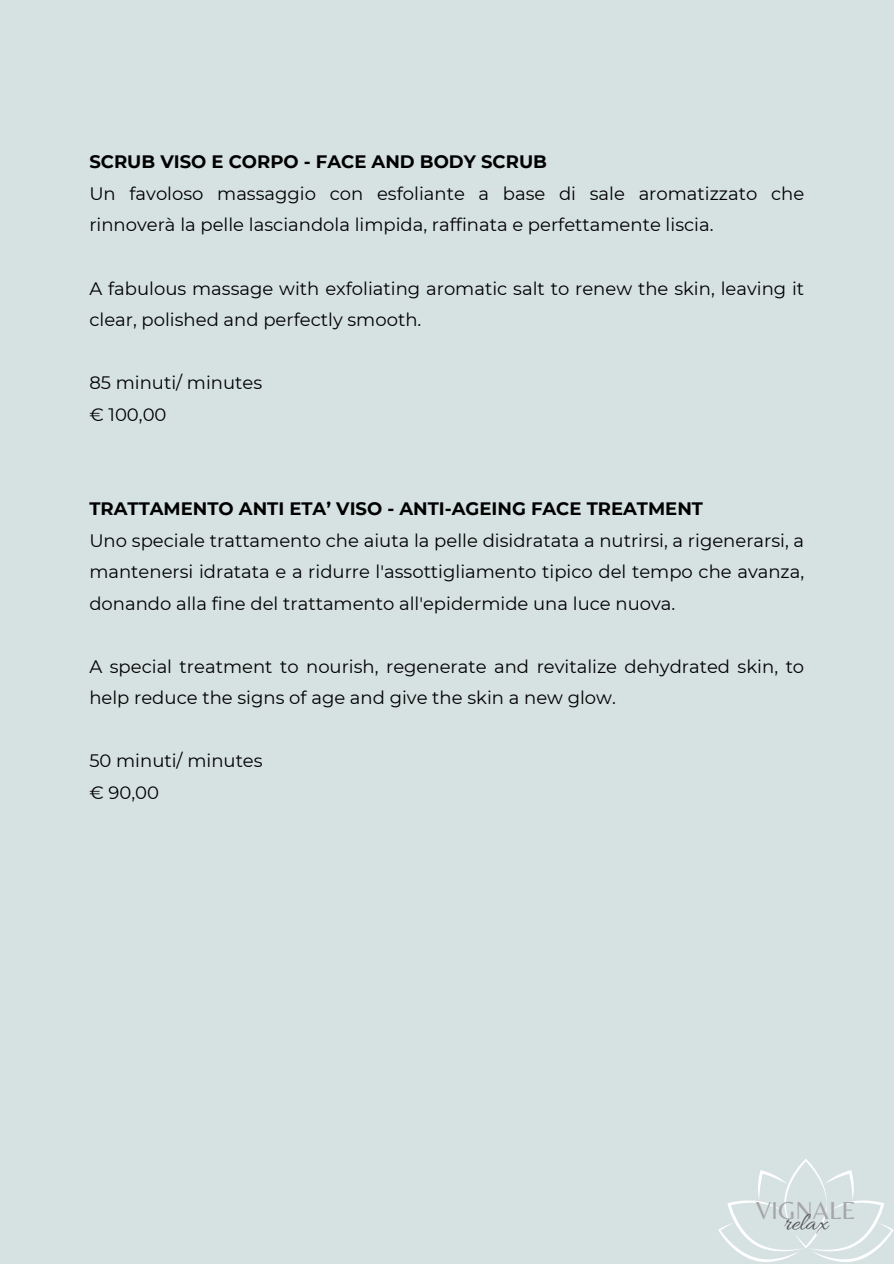
<style>
.page{position:relative;width:894px;height:1264px;background:#fff}
.page>*{position:absolute;margin:0;border:0;box-sizing:border-box;transform-origin:0 0}
.t1{font:25.5px "Belleza";color:#a6a6a6}
.t2{font:25.5px "Allura";color:#545454}
.t3{font:18px/31.5px "Montserrat";color:#000}
.t4{font:700 18px "Montserrat";color:#000}
</style>
<div class="page">
<div style="left:0;top:0;width:893px;height:1263px;background:#d6e1e1"></div>
<svg style="left:718px;top:1159px;width:175px;height:103px"></svg>
<p class="t4" style="left:89px;top:151px;width:459px">SCRUB VISO E CORPO - FACE AND BODY SCRUB</p>
<p class="t3" style="left:89px;top:178px;width:716px">Un favoloso massaggio con esfoliante a base di sale aromatizzato che rinnoverà la pelle lasciandola limpida, raffinata e perfettamente liscia.</p>
<p class="t3" style="left:89px;top:272px;width:716px">A fabulous massage with exfoliating aromatic salt to renew the skin, leaving it clear, polished and perfectly smooth.</p>
<p class="t3" style="left:89px;top:367px;width:174px">85 minuti/ minutes</p>
<p class="t3" style="left:89px;top:398px;width:79px">€ 100,00</p>
<p class="t4" style="left:89px;top:497px;width:615px">TRATTAMENTO ANTI ETA’ VISO - ANTI-AGEING FACE TREATMENT</p>
<p class="t3" style="left:89px;top:524px;width:716px;text-align:justify">Uno speciale trattamento che aiuta la pelle disidratata a nutrirsi, a rigenerarsi, a mantenersi idratata e a ridurre l'assottigliamento tipico del tempo che avanza, donando alla fine del trattamento all'epidermide una luce nuova.</p>
<p class="t3" style="left:89px;top:650px;width:716px">A special treatment to nourish, regenerate and revitalize dehydrated skin, to help reduce the signs of age and give the skin a new glow.</p>
<p class="t3" style="left:89px;top:745px;width:175px">50 minuti/ minutes</p>
<p class="t3" style="left:89px;top:776px;width:71px">€ 90,00</p>
<p class="t1" style="left:755px;top:1195px;width:101px">VIGNALE</p>
<h1 class="t2" style="left:783px;top:1208px;width:46px">relax</h1>
</div>
